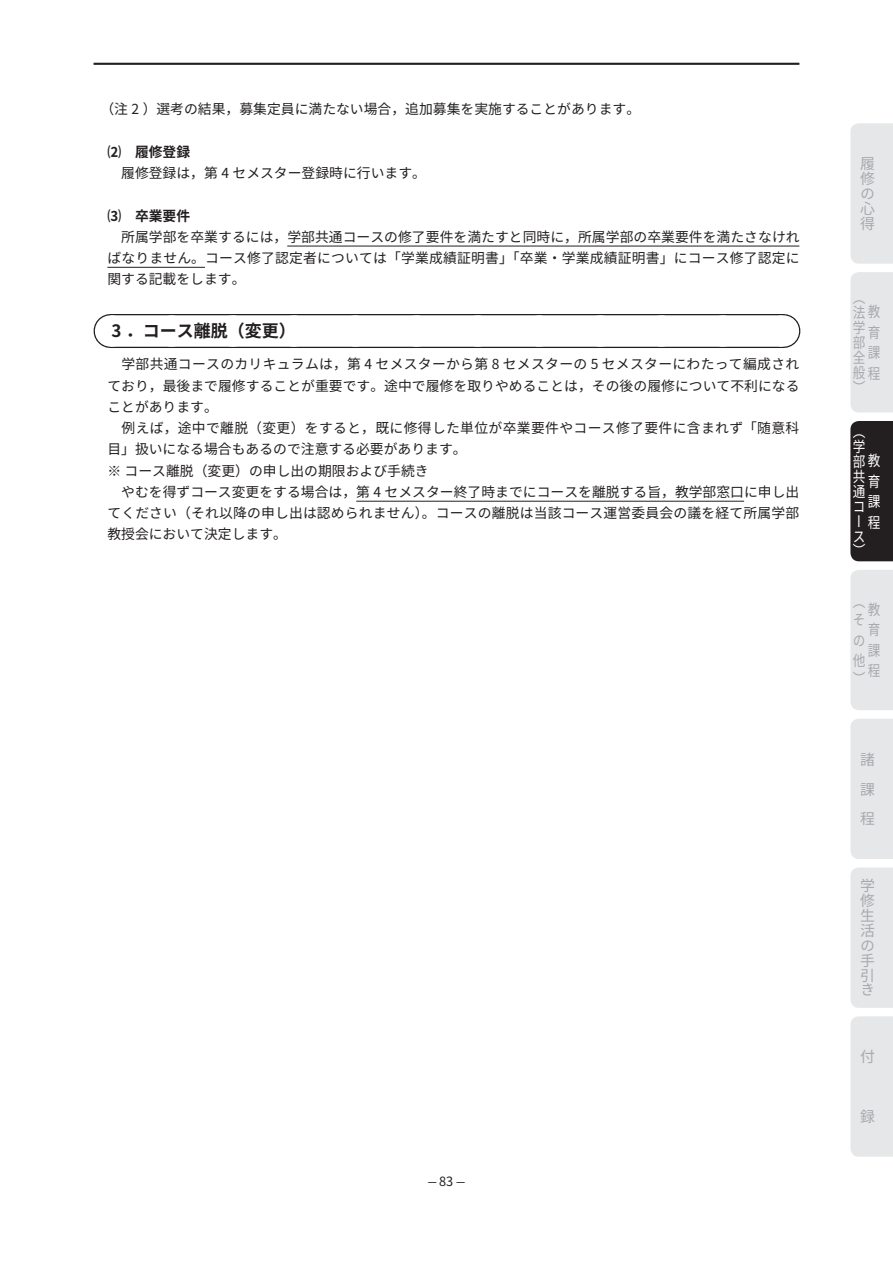
<style>
.page{position:relative;width:893px;height:1263px;background:#fff}
.page>*{position:absolute;margin:0;border:0;box-sizing:border-box;transform-origin:0 0}
.t1{font:700 16.95px "Noto Sans CJ Kjp";color:#231f20}
.t2{font:14.85px/20.5px "Noto Sans CJ Kjp";color:#a8a9ad;scale:.85 1}
.t3{font:14.85px/14.9px "Noto Sans CJ Kjp";color:#a8a9ad;text-align:justify}
.t4{font:14.85px/14.9px "Noto Sans CJ Kjp";color:#fff;scale:.85 1}
.t5{font:13.8px/21.3px "Noto Sans CJ Kjp";color:#231f20;text-align:justify}
.t6{font:700 13.8px "Noto Sans CJ Kjp";color:#231f20}
.t7{font:12.75px "Noto Sans CJ Kjp";color:#231f20;scale:.8 1}
</style>
<div class="page">
<hr style="left:94px;top:63px;width:705px;height:2px;background:#231f20">
<hr style="left:287px;top:246px;width:512px;height:1px;background:#231f20">
<hr style="left:107px;top:267px;width:98px;height:1px;background:#231f20">
<hr style="left:111px;top:314px;width:1px;height:34px;background:#231f20">
<hr style="left:782px;top:314px;width:1px;height:34px;background:#231f20">
<svg style="left:172px;top:314px;width:580px;height:34px"></svg>
<hr style="left:111px;top:315px;width:1px;height:32px;background:#fff">
<hr style="left:782px;top:315px;width:1px;height:32px;background:#fff">
<hr style="left:356px;top:501px;width:388px;height:1px;background:#231f20">
<div style="left:850px;top:123px;width:43px;height:141px;background:#e6e7e9"></div>
<div style="left:850px;top:272px;width:43px;height:140px;background:#e6e7e9"></div>
<div style="left:850px;top:421px;width:43px;height:140px;background:#231f20"></div>
<div style="left:850px;top:570px;width:43px;height:140px;background:#e6e7e9"></div>
<div style="left:850px;top:719px;width:43px;height:140px;background:#e6e7e9"></div>
<div style="left:850px;top:867px;width:43px;height:141px;background:#e6e7e9"></div>
<div style="left:850px;top:1016px;width:43px;height:141px;background:#e6e7e9"></div>
<p class="t5" style="left:100px;top:99px;width:541px">（注 2 ）選考の結果，募集定員に満たない場合，追加募集を実施することがあります。</p>
<p class="t6" style="left:107px;top:144px;width:84px">⑵　履修登録</p>
<p class="t5" style="left:107px;top:163px;width:320px">　履修登録は，第 4 セメスター登録時に行います。</p>
<p class="t6" style="left:107px;top:208px;width:84px">⑶　卒業要件</p>
<p class="t5" style="left:107px;top:226px;width:694px">　所属学部を卒業するには，学部共通コースの修了要件を満たすと同時に，所属学部の卒業要件を満たさなければなりません。コース修了認定者については「学業成績証明書」「卒業・学業成績証明書」にコース修了認定に関する記載をします。</p>
<p class="t1" style="left:112px;top:322px;width:186px">3 ．コース離脱（変更）</p>
<p class="t5" style="left:107px;top:354px;width:694px;text-align:left">　学部共通コースのカリキュラムは，第 4 セメスターから第 8 セメスターの 5 セメスターにわたって編成されており，最後まで履修することが重要です。途中で履修を取りやめることは，その後の履修について不利になることがあります。<br>　例えば，途中で離脱（変更）をすると，既に修得した単位が卒業要件やコース修了要件に含まれず「随意科目」扱いになる場合もあるので注意する必要があります。<br>※ コース離脱（変更）の申し出の期限および手続き<br>　やむを得ずコース変更をする場合は，第 4 セメスター終了時までにコースを離脱する旨，教学部窓口に申し出てください（それ以降の申し出は認められません）。コースの離脱は当該コース運営委員会の議を経て所属学部教授会において決定します。</p>
<p class="t7" style="left:428px;top:1174px;width:48px">—83—</p>
<p class="t3" style="left:860px;top:157px;width:16px">履修の心得</p>
<p class="t2" style="left:853px;top:283px;width:16px;line-height:29.7px">（学</p>
<p class="t2" style="left:853px;top:335px;width:16px;line-height:14.9px">部全</p>
<p class="t2" style="left:853px;top:377px;width:16px">）</p>
<p class="t2" style="left:853px;top:302px;width:33px;text-align:right">法教育課般程</p>
<p class="t4" style="left:853px;top:425px;width:16px">（学</p>
<p class="t4" style="left:853px;top:469px;width:16px">共通コース）</p>
<p class="t4" style="left:868px;top:451px;width:16px;line-height:20.4px;text-align:justify;text-indent:-15px">部教育課程</p>
<p class="t2" style="left:868px;top:599px;width:16px;text-align:justify">教育課程</p>
<p class="t2" style="left:853px;top:593px;width:16px;line-height:17.7px">（そ</p>
<p class="t2" style="left:853px;top:630px;width:16px">の他</p>
<p class="t2" style="left:853px;top:668px;width:16px">）</p>
<p class="t3" style="left:860px;top:745px;width:16px;line-height:29.7px">諸課程</p>
<p class="t3" style="left:860px;top:879px;width:16px;text-align:left">学修生活の手引き</p>
<p class="t3" style="left:860px;top:1050px;width:16px">付</p>
<p class="t3" style="left:860px;top:1109px;width:16px">録</p>
</div>
